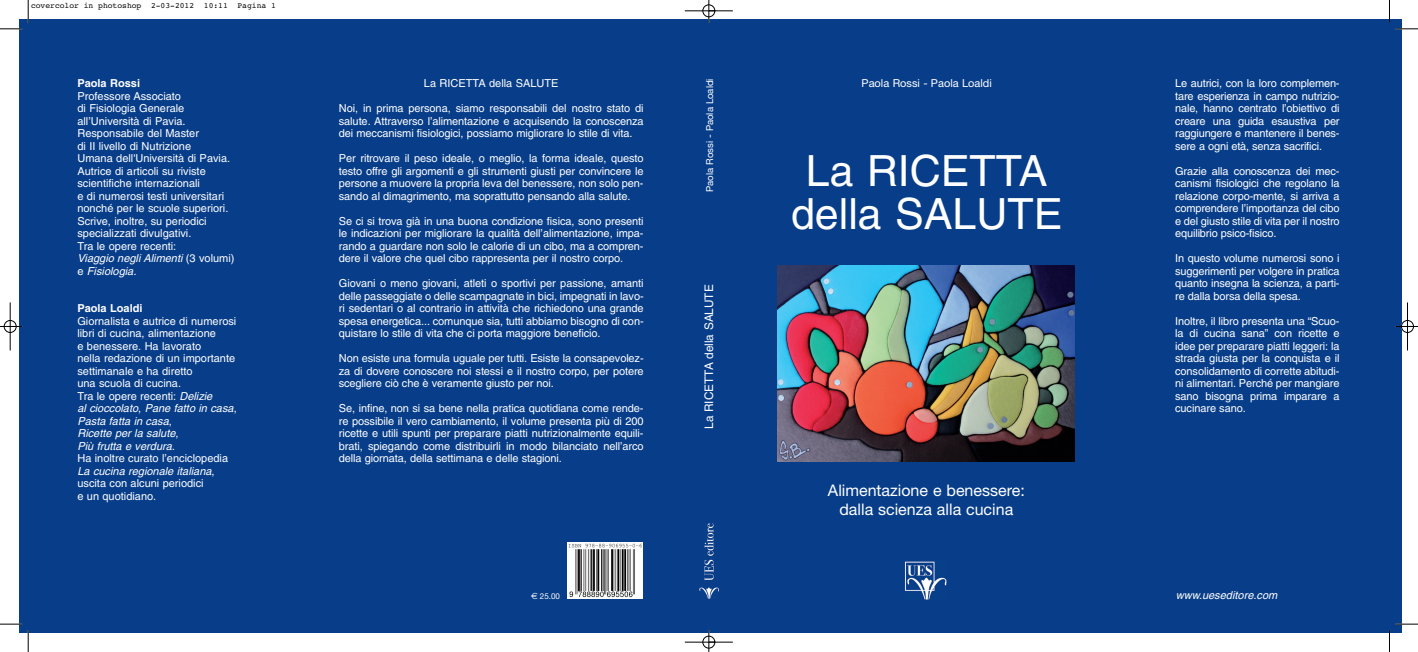
<style>
.page{position:relative;width:1418px;height:652px;background:#fff}
.page>*{position:absolute;margin:0;border:0;box-sizing:border-box;transform-origin:0 0}
.t1{font:43px/43px "Helvetica";color:#fff;text-align:center}
.t2{font:16px/19.2px "Helvetica Neue";color:#fff;text-align:center}
.t3{font:11.8px "Helvetica";color:#fff}
.t4{font:11px/12.5px "Helvetica";color:#fff;text-align:justify}
.t5{font:11px "Helvetica Neue";color:#fff}
.t6{font:700 11px "Helvetica";color:#fff}
.t7{font:italic 11px "Helvetica";color:#fff}
.t8{font:9.6px "Helvetica Neue";color:#fff}
.t9{font:8px "Courier";color:#000}
.t10{font:8px "Helvetica Neue";color:#fff}
.s1{font-style:italic}
.s2{font-family:"Euro Sans";font-size:9px}
</style>
<div class="page">
<div style="left:19px;top:20px;width:1382px;height:613px;background:#083e89"></div>
<img style="left:777px;top:266px;width:297px;height:195px">
<img style="left:568px;top:543px;width:75px;height:56px">
<img style="left:905px;top:561px;width:41px;height:39px">
<img style="left:699px;top:588px;width:19px;height:11px">
<img style="left:704px;top:523px;width:9px;height:57px">
<svg style="left:28px;top:0;width:1px;height:23px"></svg>
<svg style="left:0;top:29px;width:22px;height:1px"></svg>
<svg style="left:1389px;top:0;width:1px;height:23px"></svg>
<svg style="left:1395px;top:29px;width:22px;height:1px"></svg>
<svg style="left:28px;top:630px;width:1px;height:22px"></svg>
<svg style="left:0;top:624px;width:22px;height:1px"></svg>
<svg style="left:1389px;top:624px;width:28px;height:28px"></svg>
<hr style="left:684px;top:11px;width:48px;height:1px;background:#000">
<hr style="left:684px;top:642px;width:48px;height:1px;background:#000">
<hr style="left:10px;top:302px;width:1px;height:48px;background:#000">
<hr style="left:1407px;top:302px;width:1px;height:48px;background:#000">
<svg style="left:708px;top:0;width:1px;height:23px"></svg>
<svg style="left:708px;top:630px;width:1px;height:22px"></svg>
<svg style="left:0;top:326px;width:22px;height:1px"></svg>
<svg style="left:1395px;top:326px;width:22px;height:1px"></svg>
<div style="left:702px;top:5px;width:13px;height:12px;border:1px solid #000;border-radius:50%"></div>
<div style="left:702px;top:636px;width:13px;height:12px;border:1px solid #000;border-radius:50%"></div>
<div style="left:4px;top:320px;width:12px;height:13px;border:1px solid #000;border-radius:50%"></div>
<div style="left:1401px;top:320px;width:12px;height:13px;border:1px solid #000;border-radius:50%"></div>
<p class="t9" style="left:31px;top:3px;width:246px">covercolor in photoshop 2-03-2012 10:11 Pagina 1</p>
<p class="t6" style="left:77px;top:79px;width:64px">Paola Rossi</p>
<p class="t4" style="left:77px;top:91px;width:159px;text-align:left">Professore Associato<br>di Fisiologia Generale all’Università di Pavia.<br>Responsabile del Master<br>di II livello di Nutrizione<br>Umana dell'Università di Pavia.<br>Autrice di articoli su riviste scientifiche internazionali<br>e di numerosi testi universitari nonché per le scuole superiori.<br>Scrive, inoltre, su periodici specializzati divulgativi.<br>Tra le opere recenti:<br><span class="s1">Viaggio negli Alimenti</span> ( 3 v o l u m i ) e <span class="s1">Fisiologia.</span></p>
<p class="t6" style="left:77px;top:304px;width:67px">Paola Loaldi</p>
<p class="t4" style="left:77px;top:316px;width:161px;text-align:left">Giornalista e autrice di numerosi libri di cucina, alimentazione<br>e benessere. Ha lavorato<br>nella redazione di un importante settimanale e ha diretto<br>una scuola di cucina.<br>Tra le opere recenti: <span class="s1">Delizie<br>al cioccolato</span>, <span class="s1">Pane fatto in casa</span>,<br><span class="s1">Pasta fatta in casa</span>,<br><span class="s1">Ricette per la salute</span>,<br><span class="s1">Più frutta e verdura.</span></p>
<p class="t4" style="left:77px;top:453px;width:152px;text-align:left">Ha inoltre curato l’enciclopedia<br><span class="s1">La cucina regionale italiana</span>, uscita con alcuni periodici<br>e un quotidiano.</p>
<p class="t4" style="left:424px;top:78px;width:136px">La RICETTA della SALUTE</p>
<p class="t4" style="left:339px;top:103px;width:306px">Noi, in prima persona, siamo responsabili del nostro stato di salute. Attraverso l’alimentazione e acquisendo la conoscenza dei meccanismi fisiologici, possiamo migliorare lo stile di vita.</p>
<p class="t4" style="left:339px;top:153px;width:306px">Per ritrovare il peso ideale, o meglio, la forma ideale, questo testo offre gli argomenti e gli strumenti giusti per convincere le persone a muovere la propria leva del benessere, non solo pen&shy;sando al dimagrimento, ma soprattutto pensando alla salute.</p>
<p class="t4" style="left:339px;top:216px;width:306px">Se ci si trova già in una buona condizione fisica, sono presenti le indicazioni per migliorare la qualità dell’alimentazione, impa&shy;rando a guardare non solo le calorie di un cibo, ma a compren&shy;dere il valore che quel cibo rappresenta per il nostro corpo.</p>
<p class="t4" style="left:339px;top:278px;width:306px">Giovani o meno giovani, atleti o sportivi per passione, amanti delle passeggiate o delle scampagnate in bici, impegnati in lavo&shy;ri sedentari o al contrario in attività che richiedono una grande spesa energetica... comunque sia, tutti abbiamo bisogno di con&shy;quistare lo stile di vita che ci porta maggiore beneficio.</p>
<p class="t4" style="left:339px;top:353px;width:306px">Non esiste una formula uguale per tutti. Esiste la consapevolez&shy;za di dovere conoscere noi stessi e il nostro corpo, per potere scegliere ciò che è veramente giusto per noi.</p>
<p class="t4" style="left:339px;top:403px;width:306px">Se, infine, non si sa bene nella pratica quotidiana come rende&shy;re possibile il vero cambiamento, il volume presenta più di 200 ricette e utili spunti per preparare piatti nutrizionalmente equili&shy;brati, spiegando come distribuirli in modo bilanciato nell’arco della giornata, della settimana e delle stagioni.</p>
<p class="t10" style="left:531px;top:593px;width:30px"><span class="s2">€</span> 25.00</p>
<p class="t8" style="left:706px;top:192px;width:115px;rotate:-90deg">Paola Rossi - Paola Loaldi</p>
<p class="t4" style="left:1175px;top:78px;width:166px">Le autrici, con la loro complemen&shy;tare esperienza in campo nutrizio&shy;nale, hanno centrato l’obiettivo di creare una guida esaustiva per raggiungere e mantenere il benes&shy;sere a ogni età, senza sacrifici.</p>
<p class="t5" style="left:861px;top:79px;width:132px">Paola Rossi - Paola Loaldi</p>
<h1 class="t1" style="left:791px;top:154px;width:273px">La RICETTA della SALUTE</h1>
<p class="t4" style="left:1175px;top:166px;width:166px">Grazie alla conoscenza dei mec&shy;canismi fisiologici che regolano la relazione corpo-mente, si arriva a comprendere l’importanza del cibo e del giusto stile di vita per il nostro equilibrio psico-fisico.</p>
<p class="t4" style="left:1175px;top:253px;width:166px">In questo volume numerosi sono i suggerimenti per volgere in pratica quanto insegna la scienza, a parti&shy;re dalla borsa della spesa.</p>
<p class="t4" style="left:1175px;top:316px;width:166px">Inoltre, il libro presenta una “Scuo&shy;la di cucina sana” con ricette e idee per preparare piatti leggeri: la strada giusta per la conquista e il consolidamento di corrette abitudi&shy;ni alimentari. Perché per mangiare sano bisogna prima imparare a cucinare sano.</p>
<p class="t3" style="left:704px;top:429px;width:146px;rotate:-90deg">La RICETTA della SALUTE</p>
<h2 class="t2" style="left:828px;top:482px;width:198px">Alimentazione e benessere: dalla scienza alla cucina</h2>
<p class="t7" style="left:1175px;top:591px;width:105px">www.ueseditore.com</p>
</div>
